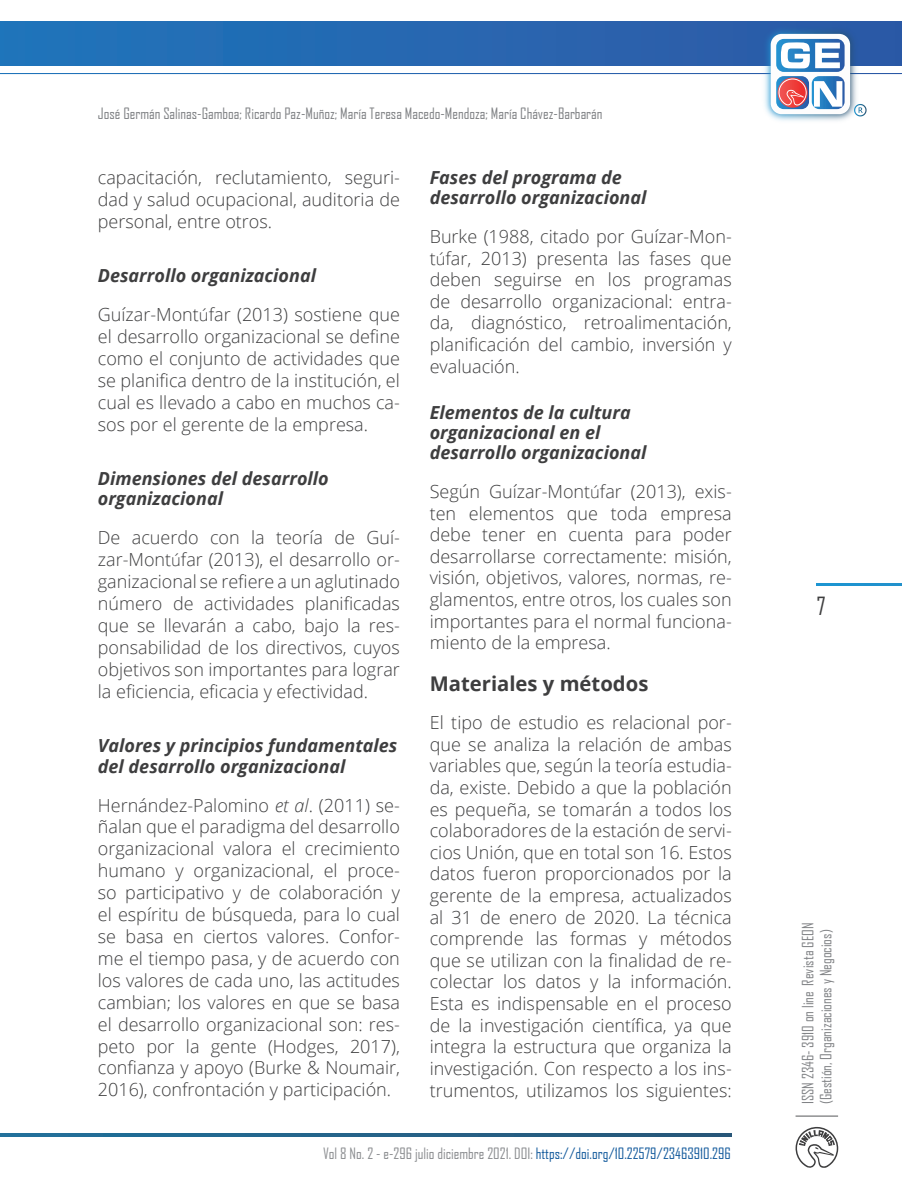
<style>
.page{position:relative;width:902px;height:1191px;background:#fff}
.page>*{position:absolute;margin:0;border:0;box-sizing:border-box;transform-origin:0 0}
.t1{font:24px "Agency FB";color:#3e3e3f}
.N1{font:700 20.25px "Open Sans";color:#3e3e3f}
.Cuerpo_de_Texto{font:300 18px/21.6px "Open Sans";color:#3e3e3f;text-align:justify}
.N2{font:italic 700 18px/20.4px "Open Sans";color:#3e3e3f}
.t2{font:15px/18px "Agency FB";color:#808285}
.t3{font:15px "Agency FB";color:#8b8d90}
.s1{font-size:16.5px}
.s2{font-style:italic}
.s3{color:#175d9e}
</style>
<div class="page">
<div style="left:0;top:22px;width:901px;height:43px;background:#2569b2"></div>
<img style="left:715px;top:21px;width:186px;height:100px">
<div style="left:770px;top:34px;width:80px;height:80px;background:#fdfdfd;border-radius:11px"></div>
<svg style="left:776px;top:39px;width:68px;height:70px"></svg>
<hr style="left:795px;top:1115px;width:43px;height:1px;background:#57585a">
<svg style="left:795px;top:1126px;width:43px;height:42px"></svg>
<svg style="left:0;top:1133px;width:731px;height:4px;background:#246389"></svg>
<hr style="left:816px;top:583px;width:85px;height:2px;background:#1f93cf">
<p class="t2" style="left:98px;top:105px;width:506px">José Germán Salinas-Gamboa; Ricardo Paz-Muñoz; María Teresa Macedo-Mendoza; María Chávez-Barbarán</p>
<p class="Cuerpo_de_Texto" style="left:98px;top:166px;width:303px">capacitación, reclutamiento, seguri&shy;dad y salud ocupacional, auditoria de personal, entre otros.</p>
<p class="N2" style="left:98px;top:265px;width:220px">Desarrollo organizacional</p>
<p class="Cuerpo_de_Texto" style="left:98px;top:303px;width:303px">Guízar-Mont<span class="s1">ú</span>far (2013) sostiene que el desarrollo organizacional se define como el conjunto de actividades que se planifica dentro de la institución, el cual es llevado a cabo en muchos ca&shy;sos por el gerente de la empresa.</p>
<p class="N2" style="left:98px;top:468px;width:232px">Dimensiones del desarrollo organizacional</p>
<p class="Cuerpo_de_Texto" style="left:98px;top:526px;width:303px">De acuerdo con la teoría de Guí&shy;zar-Mont<span class="s1">ú</span>far (2013), el desarrollo or&shy;ganizacional se refiere a un aglutinado número de actividades planificadas que se llevarán a cabo, bajo la res&shy;ponsabilidad de los directivos, cuyos objetivos son importantes para lograr la eficiencia, eficacia y efectividad.</p>
<p class="N2" style="left:98px;top:735px;width:301px">Valores y principios fundamentales del desarrollo organizacional</p>
<p class="Cuerpo_de_Texto" style="left:98px;top:793px;width:303px">Hernández-Palomino <span class="s2">et al</span>. (2011) se&shy;ñalan que el paradigma del desarrollo organizacional valora el crecimiento humano y organizacional, el proce&shy;so participativo y de colaboración y el espíritu de búsqueda, para lo cual se basa en ciertos valores. Confor&shy;me el tiempo pasa, y de acuerdo con los valores de cada uno, las actitudes cambian; los valores en que se basa el desarrollo organizacional son: res&shy;peto por la gente (Hodges, 2017), confianza y apoyo (Burke &amp; Noumair, 2016), confrontación y participación.</p>
<p class="N2" style="left:429px;top:167px;width:218px">Fases del programa de desarrollo organizacional</p>
<p class="Cuerpo_de_Texto" style="left:429px;top:225px;width:303px">Burke (1988, citado por Guízar-Mon&shy;t<span class="s1">ú</span>far, 2013) presenta las fases que deben seguirse en los programas de desarrollo organizacional: entra&shy;da, diagn<span class="s1">ó</span>stico, retroalimentación, planificación del cambio, inversión y evaluación.</p>
<p class="N2" style="left:429px;top:401px;width:218px">Elementos de la cultura organizacional en el desarrollo organizacional</p>
<p class="Cuerpo_de_Texto" style="left:429px;top:480px;width:303px">Según Guízar-Mont<span class="s1">ú</span>far (2013), exis&shy;ten elementos que toda empresa debe tener en cuenta para poder desarrollarse correctamente: misión, visión, objetivos, valores, normas, re&shy;glamentos, entre otros, los cuales son importantes para el normal funciona&shy;miento de la empresa.</p>
<p class="N1" style="left:429px;top:669px;width:220px">Materiales y métodos</p>
<p class="Cuerpo_de_Texto" style="left:429px;top:711px;width:303px">El tipo de estudio es relacional por&shy;que se analiza la relación de ambas variables que, según la teoría estudia&shy;da, existe. Debido a que la población es pequeña, se tomarán a todos los colaboradores de la estación de servi&shy;cios Unión, que en total son 16. Estos datos fueron proporcionados por la gerente de la empresa, actualizados al 31 de enero de 2020. La técnica comprende las formas y métodos que se utilizan con la finalidad de re&shy;colectar los datos y la información.<br>Esta es indispensable en el proceso de la investigación científica, ya que integra la estructura que organiza la investigación. Con respecto a los ins&shy;trumentos, utilizamos los siguientes:</p>
<p class="t3" style="left:323px;top:1144px;width:409px">Vol 8 No. 2 - e-296 julio diciembre 2021. DOI: <span class="s3">https://doi.org/10.22579/23463910.296</span></p>
<h1 class="t1" style="left:816px;top:591px;width:10px">7</h1>
<p class="t2" style="left:798px;top:1104px;width:183px;rotate:-90deg">ISSN 2346- 3910 on line Revista GEON (Gestión, Organizaciones y Negocios)</p>
</div>
